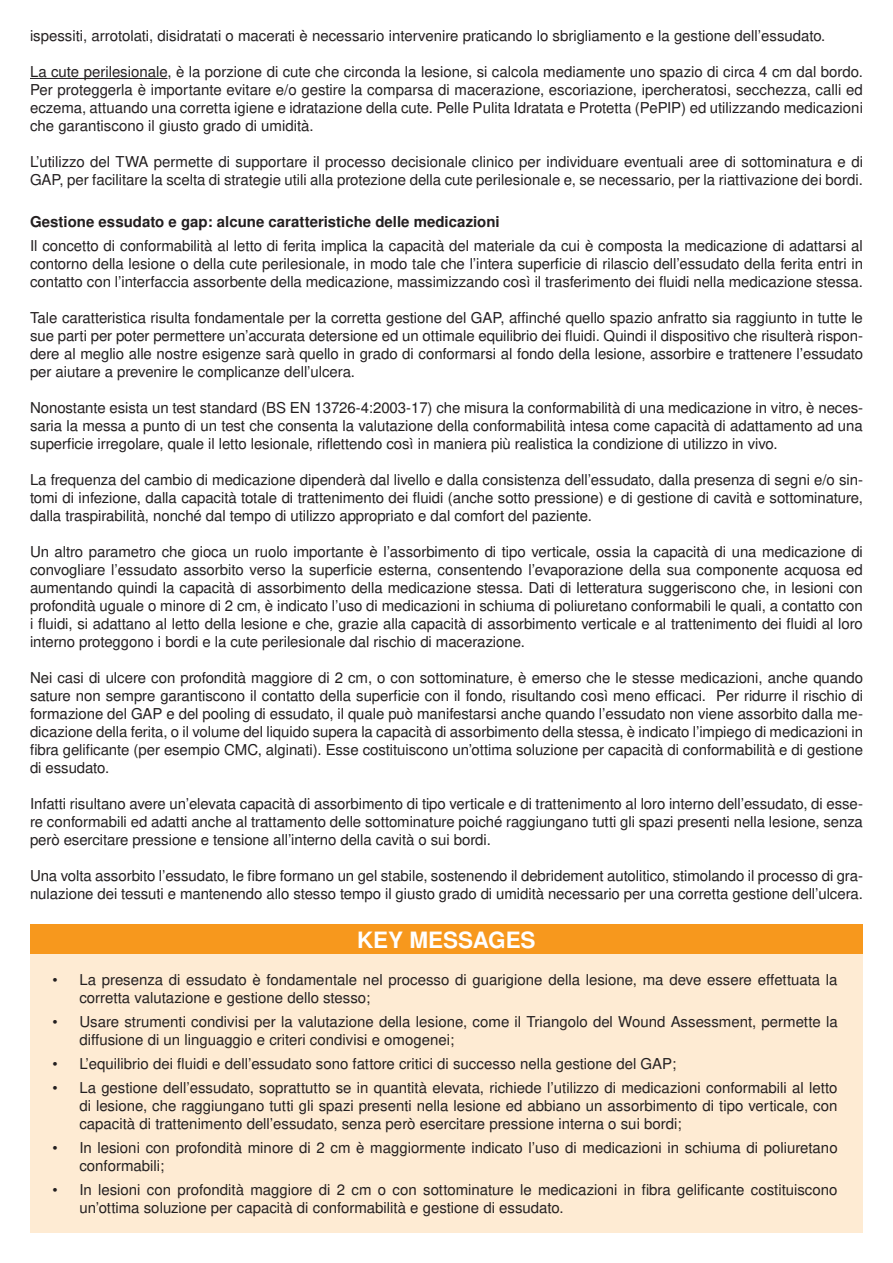
<style>
.page{position:relative;width:893px;height:1263px;background:#fff}
.page>*{position:absolute;margin:0;border:0;box-sizing:border-box;transform-origin:0 0}
.t1{font:700 22.5px "Nimbus San L";color:#fff}
.t2{font:15px/18px "Nimbus San L";color:#231f20;text-align:justify}
.t3{font:700 15px "Nimbus San L";color:#231f20}
</style>
<div class="page">
<hr style="left:30px;top:78px;width:137px;height:1px;background:#231f20">
<div style="left:30px;top:924px;width:833px;height:31px;background:#f7981d"></div>
<div style="left:30px;top:955px;width:833px;height:278px;background:#feebd3"></div>
<p class="t2" style="left:30px;top:26px;width:797px">ispessiti, arrotolati, disidratati o macerati è necessario intervenire praticando lo sbrigliamento e la gestione dell’essudato.</p>
<p class="t2" style="left:30px;top:62px;width:834px">La cute perilesionale, è la porzione di cute che circonda la lesione, si calcola mediamente uno spazio di circa 4 cm dal bordo.<br>Per proteggerla è importante evitare e/o gestire la comparsa di macerazione, escoriazione, ipercheratosi, secchezza, calli ed eczema, attuando una corretta igiene e idratazione della cute. Pelle Pulita Idratata e Protetta (PePIP) ed utilizzando medicazioni che garantiscono il giusto grado di umidità.</p>
<p class="t2" style="left:30px;top:152px;width:834px">L’utilizzo del TWA permette di supportare il processo decisionale clinico per individuare eventuali aree di sottominatura e di<br>GAP, per facilitare la scelta di strategie utili alla protezione della cute perilesionale e, se necessario, per la riattivazione dei bordi.</p>
<p class="t3" style="left:30px;top:211px;width:471px">Gestione essudato e gap: alcune caratteristiche delle medicazioni</p>
<p class="t2" style="left:30px;top:236px;width:834px">Il concetto di conformabilità al letto di ferita implica la capacità del materiale da cui è composta la medicazione di adattarsi al contorno della lesione o della cute perilesionale, in modo tale che l’intera superficie di rilascio dell’essudato della ferita entri in contatto con l’interfaccia assorbente della medicazione, massimizzando così il trasferimento dei fluidi nella medicazione stessa.</p>
<p class="t2" style="left:30px;top:308px;width:834px">Tale caratteristica risulta fondamentale per la corretta gestione del GAP, affinché quello spazio anfratto sia raggiunto in tutte le sue parti per poter permettere un’accurata detersione ed un ottimale equilibrio dei fluidi. Quindi il dispositivo che risulterà rispon&shy;dere al meglio alle nostre esigenze sarà quello in grado di conformarsi al fondo della lesione, assorbire e trattenere l’essudato per aiutare a prevenire le complicanze dell’ulcera.</p>
<p class="t2" style="left:30px;top:398px;width:834px">Nonostante esista un test standard (BS EN 13726-4:2003-17) che misura la conformabilità di una medicazione in vitro, è neces&shy;saria la messa a punto di un test che consenta la valutazione della conformabilità intesa come capacità di adattamento ad una superficie irregolare, quale il letto lesionale, riflettendo così in maniera più realistica la condizione di utilizzo in vivo.</p>
<p class="t2" style="left:30px;top:470px;width:834px">La frequenza del cambio di medicazione dipenderà dal livello e dalla consistenza dell’essudato, dalla presenza di segni e/o sin&shy;tomi di infezione, dalla capacità totale di trattenimento dei fluidi (anche sotto pressione) e di gestione di cavità e sottominature, dalla traspirabilità, nonché dal tempo di utilizzo appropriato e dal comfort del paziente.</p>
<p class="t2" style="left:30px;top:542px;width:834px">Un altro parametro che gioca un ruolo importante è l’assorbimento di tipo verticale, ossia la capacità di una medicazione di convogliare l’essudato assorbito verso la superficie esterna, consentendo l’evaporazione della sua componente acquosa ed aumentando quindi la capacità di assorbimento della medicazione stessa. Dati di letteratura suggeriscono che, in lesioni con profondità uguale o minore di 2 cm, è indicato l’uso di medicazioni in schiuma di poliuretano conformabili le quali, a contatto con i fluidi, si adattano al letto della lesione e che, grazie alla capacità di assorbimento verticale e al trattenimento dei fluidi al loro interno proteggono i bordi e la cute perilesionale dal rischio di macerazione.</p>
<p class="t2" style="left:30px;top:668px;width:835px">Nei casi di ulcere con profondità maggiore di 2 cm, o con sottominature, è emerso che le stesse medicazioni, anche quando sature non sempre garantiscono il contatto della superficie con il fondo, risultando così meno efficaci. Per ridurre il rischio di formazione del GAP e del pooling di essudato, il quale può manifestarsi anche quando l’essudato non viene assorbito dalla me&shy;dicazione della ferita, o il volume del liquido supera la capacità di assorbimento della stessa, è indicato l’impiego di medicazioni in fibra gelificante (per esempio CMC, alginati). Esse costituiscono un’ottima soluzione per capacità di conformabilità e di gestione di essudato.</p>
<p class="t2" style="left:30px;top:794px;width:834px">Infatti risultano avere un’elevata capacità di assorbimento di tipo verticale e di trattenimento al loro interno dell’essudato, di esse&shy;re conformabili ed adatti anche al trattamento delle sottominature poiché raggiungano tutti gli spazi presenti nella lesione, senza però esercitare pressione e tensione all’interno della cavità o sui bordi.</p>
<p class="t2" style="left:30px;top:866px;width:834px">Una volta assorbito l’essudato, le fibre formano un gel stabile, sostenendo il debridement autolitico, stimolando il processo di gra&shy;nulazione dei tessuti e mantenendo allo stesso tempo il giusto grado di umidità necessario per una corretta gestione dell’ulcera.</p>
<p class="t1" style="left:357px;top:923px;width:180px">KEY MESSAGES</p>
<p class="t2" style="left:79px;top:970px;width:760px;text-indent:-27px">• La presenza di essudato è fondamentale nel processo di guarigione della lesione, ma deve essere effettuata la corretta valutazione e gestione dello stesso;</p>
<p class="t2" style="left:79px;top:1012px;width:760px;text-indent:-27px">• Usare strumenti condivisi per la valutazione della lesione, come il Triangolo del Wound Assessment, permette la diffusione di un linguaggio e criteri condivisi e omogenei;</p>
<p class="t2" style="left:52px;top:1054px;width:625px">• L’equilibrio dei fluidi e dell’essudato sono fattore critici di successo nella gestione del GAP;</p>
<p class="t2" style="left:79px;top:1078px;width:760px;text-indent:-27px">• La gestione dell’essudato, soprattutto se in quantità elevata, richiede l’utilizzo di medicazioni conformabili al letto di lesione, che raggiungano tutti gli spazi presenti nella lesione ed abbiano un assorbimento di tipo verticale, con capacità di trattenimento dell’essudato, senza però esercitare pressione interna o sui bordi;</p>
<p class="t2" style="left:79px;top:1138px;width:760px;text-indent:-27px">• In lesioni con profondità minore di 2 cm è maggiormente indicato l’uso di medicazioni in schiuma di poliuretano conformabili;</p>
<p class="t2" style="left:79px;top:1180px;width:760px;text-indent:-27px">• In lesioni con profondità maggiore di 2 cm o con sottominature le medicazioni in fibra gelificante costituiscono un’ottima soluzione per capacità di conformabilità e gestione di essudato.</p>
</div>
